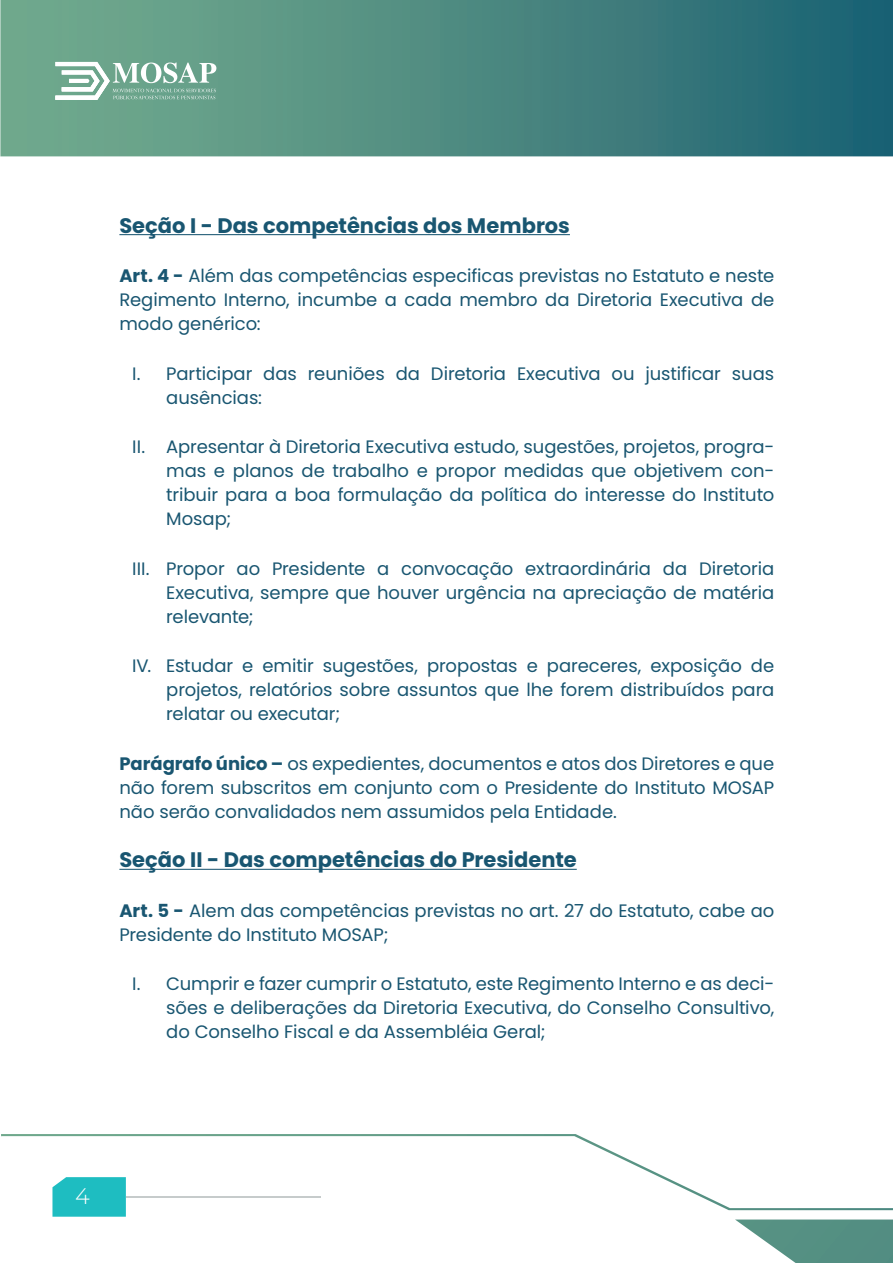
<style>
.page{position:relative;width:893px;height:1263px;background:#fff}
.page>*{position:absolute;margin:0;border:0;box-sizing:border-box;transform-origin:0 0}
.t1{font:300 22.5px "Montserrat";color:#fff}
.t2{font:700 21px "Poppins";color:#195671}
.t3{font:18px/24px "Poppins";letter-spacing:-.005em;color:#195671;text-align:justify}
.s1{font-weight:700}
</style>
<div class="page">
<svg style="left:1px;top:0;width:892px;height:156px;background:#4a8780"></svg>
<svg style="left:1px;top:1134px;width:734px;height:76px"></svg>
<svg style="left:735px;top:1208px;width:158px;height:55px"></svg>
<svg style="left:52px;top:1177px;width:74px;height:40px;background:#27bfc3"></svg>
<hr style="left:126px;top:1196px;width:195px;height:2px;background:#c6cbcb">
<svg style="left:55px;top:62px;width:161px;height:38px"></svg>
<hr style="left:119px;top:234px;width:451px;height:1px;background:#195671">
<hr style="left:119px;top:869px;width:458px;height:1px;background:#195671">
<p class="t2" style="left:119px;top:213px;width:452px">Seção I - Das competências dos Membros</p>
<p class="t3" style="left:119px;top:264px;width:656px"><span class="s1">Art. 4 -</span> Além das competências especificas previstas no Estatuto e neste Regimento Interno, incumbe a cada membro da Diretoria Executiva de modo genérico:</p>
<p class="t3" style="left:166px;top:361px;width:610px;text-indent:-34px">I. Participar das reuniões da Diretoria Executiva ou justificar suas ausências:</p>
<p class="t3" style="left:166px;top:435px;width:610px;text-indent:-34px">II. Apresentar à Diretoria Executiva estudo, sugestões, projetos, progra&shy;mas e planos de trabalho e propor medidas que objetivem con&shy;tribuir para a boa formulação da política do interesse do Instituto Mosap;</p>
<p class="t3" style="left:166px;top:556px;width:610px;text-indent:-34px">III. Propor ao Presidente a convocação extraordinária da Diretoria Executiva, sempre que houver urgência na apreciação de matéria relevante;</p>
<p class="t3" style="left:166px;top:654px;width:610px;text-indent:-34px">IV. Estudar e emitir sugestões, propostas e pareceres, exposição de projetos, relatórios sobre assuntos que lhe forem distribuídos para relatar ou executar;</p>
<p class="t3" style="left:119px;top:751px;width:656px"><span class="s1">Parágrafo único –</span> os expedientes, documentos e atos dos Diretores e que não forem subscritos em conjunto com o Presidente do Instituto MOSAP não serão convalidados nem assumidos pela Entidade.</p>
<p class="t2" style="left:119px;top:848px;width:459px">Seção II - Das competências do Presidente</p>
<p class="t3" style="left:119px;top:898px;width:656px"><span class="s1">Art. 5 -</span> Alem das competências previstas no art. 27 do Estatuto, cabe ao<br>Presidente do Instituto MOSAP;</p>
<p class="t3" style="left:166px;top:972px;width:610px;text-indent:-34px">I. Cumprir e fazer cumprir o Estatuto, este Regimento Interno e as deci&shy;sões e deliberações da Diretoria Executiva, do Conselho Consultivo, do Conselho Fiscal e da Assembléia Geral;</p>
<p class="t1" style="left:75px;top:1181px;width:16px">4</p>
</div>
